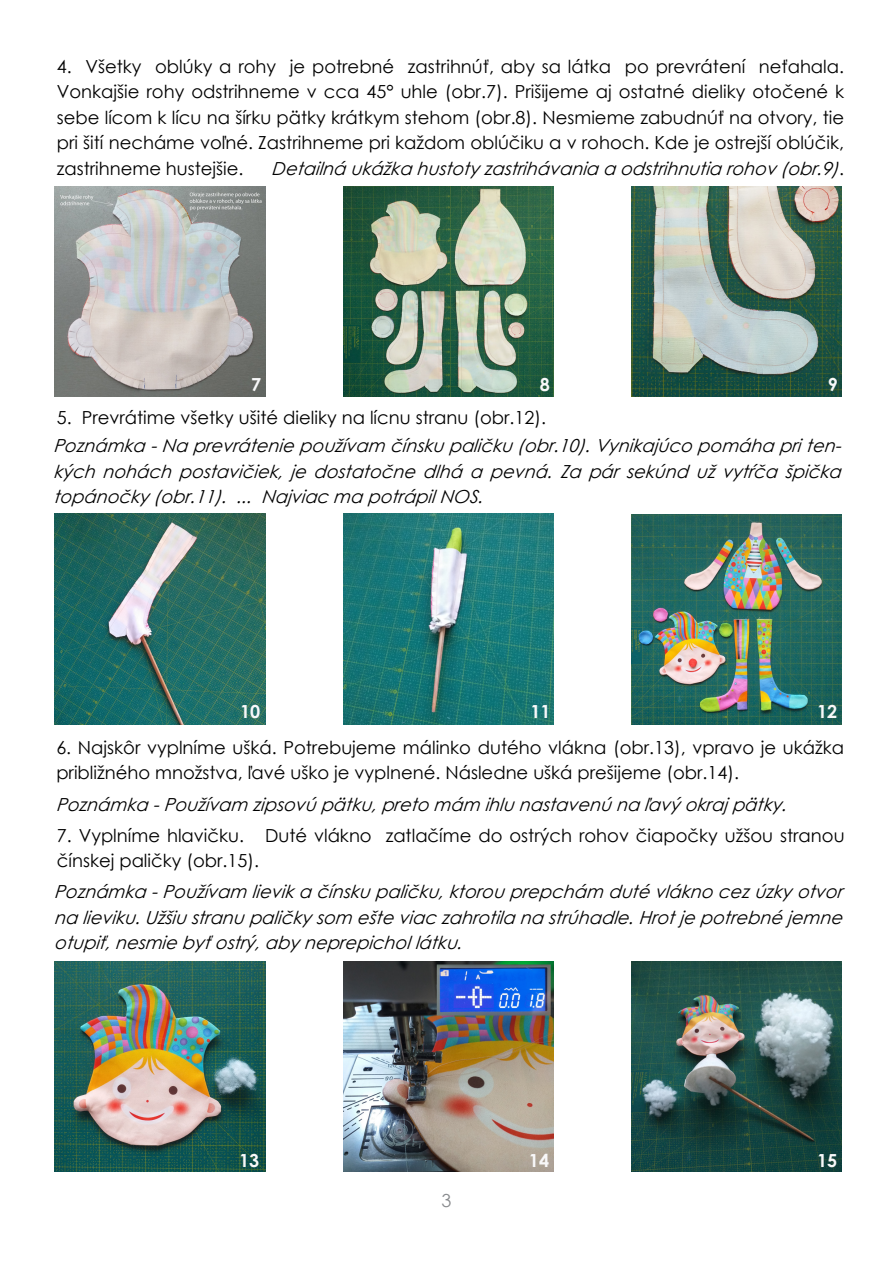
<style>
.page{position:relative;width:893px;height:1263px;background:#fff}
.page>*{position:absolute;margin:0;border:0;box-sizing:border-box;transform-origin:0 0}
.t1{font:18px/25.5px "Century Gothic";color:#000}
.t2{font:italic 18px/25.5px "Century Gothic";color:#000;text-align:justify}
.t3{font:700 18px "Century Gothic";color:#f8f8f9}
.t4{font:18px "Century Gothic";color:#888a8d}
.s1{font-style:normal}
</style>
<div class="page">
<img style="left:55px;top:187px;width:210px;height:210px">
<img style="left:344px;top:187px;width:210px;height:210px">
<img style="left:631px;top:187px;width:211px;height:210px">
<img style="left:55px;top:514px;width:210px;height:210px">
<img style="left:55px;top:962px;width:210px;height:210px">
<img style="left:344px;top:514px;width:210px;height:210px">
<img style="left:344px;top:962px;width:210px;height:210px">
<img style="left:631px;top:514px;width:211px;height:210px">
<img style="left:631px;top:962px;width:211px;height:210px">
<p class="t1" style="left:57px;top:53px;width:789px;text-align:justify">4. Všetky oblúky a rohy je potrebné zastrihnúť, aby sa látka po prevrátení neťahala.<br>Vonkajšie rohy odstrihneme v cca 45° uhle (obr.7). Prišijeme aj ostatné dieliky otočené k sebe lícom k lícu na šírku pätky krátkym stehom (obr.8). Nesmieme zabudnúť na otvory, tie pri šití necháme voľné. Zastrihneme pri každom oblúčiku a v rohoch. Kde je ostrejší oblúčik, zastrihneme hustejšie.</p>
<p class="t2" style="left:272px;top:155px;width:573px">Detailná ukážka hustoty zastrihávania a odstrihnutia rohov (obr.9) <span class="s1">.</span></p>
<p class="t3" style="left:251px;top:371px;width:12px">7</p>
<p class="t3" style="left:540px;top:371px;width:12px">8</p>
<p class="t3" style="left:828px;top:371px;width:12px">9</p>
<p class="t1" style="left:57px;top:404px;width:491px">5. Prevrátime všetky ušité dieliky na lícnu stranu (obr.12).</p>
<p class="t2" style="left:54px;top:433px;width:793px">Poznámka -Na prevrátenie používam čínsku paličku (obr.10) .Vynikajúco pomáha priten&shy;kých nohách postavičiek, je dostatočne dlhá a pevná. Za pár sekúnd už vytŕča špička topánočky (obr.11) . ... Najviac ma potrápilNOS.</p>
<p class="t3" style="left:240px;top:698px;width:22px">10</p>
<p class="t3" style="left:530px;top:698px;width:22px">11</p>
<p class="t3" style="left:817px;top:698px;width:22px">12</p>
<p class="t1" style="left:56px;top:734px;width:789px">6. Najskôr vyplníme ušká. Potrebujeme málinko dutého vlákna (obr.13), vpravo je ukážka približného množstva, ľavé uško je vyplnené. Následne ušká prešijeme (obr.14).</p>
<p class="t2" style="left:57px;top:792px;width:736px">Poznámka -Používam zipsovú pätku,preto mám ihlu nastavenú na ľavý okraj pätky.</p>
<p class="t1" style="left:57px;top:822px;width:789px">7. Vyplníme hlavičku. Duté vlákno zatlačíme do ostrých rohov čiapočky užšou stranou čínskej paličky (obr.15).</p>
<p class="t2" style="left:55px;top:879px;width:794px">Poznámka -Používam lievik a čínsku paličku,ktorou prepchám duté vlákno cezúzky otvor na lieviku.Užšiu stranu paličky som ešte viac zahrotila na strúhadle.Hrotje potrebné jemne otupiť,nesmie byťostrý,aby neprepichollátku.</p>
<p class="t3" style="left:239px;top:1147px;width:22px">13</p>
<p class="t4" style="left:441px;top:1188px;width:11px">3</p>
<p class="t3" style="left:529px;top:1147px;width:22px">14</p>
<p class="t3" style="left:817px;top:1147px;width:22px">15</p>
</div>
